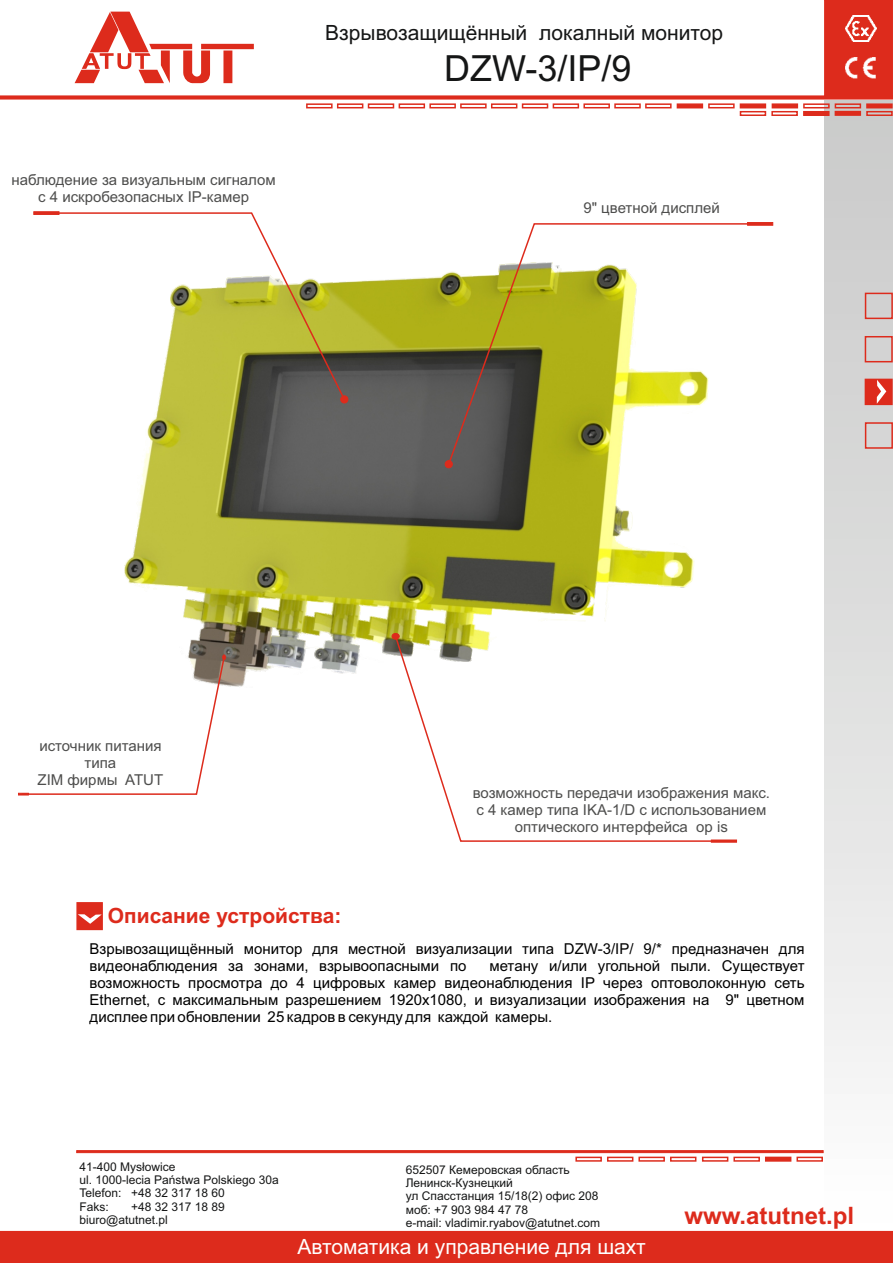
<style>
.page{position:relative;width:893px;height:1263px;background:#fff}
.page>*{position:absolute;margin:0;border:0;box-sizing:border-box;transform-origin:0 0}
.t1{font:36px "Arial";color:#151616}
.t2{font:700 24px "Arial";color:#dd2b1c}
.t3{font:21px "Arial";color:#151616}
.t4{font:21px "Arial";color:#fff}
.t5{font:700 21px "Arial";color:#dd2b1c}
.t6{font:15px/16.8px "Arial";color:#000}
.t7{font:15px/16.8px "Arial";color:#4e4e4d;text-align:center}
.t8{font:12px/13.4px "Arial";color:#151616}
</style>
<div class="page">
<div style="left:825px;top:100px;width:68px;height:1130px;background:linear-gradient(to bottom,#c7c7c7,#fbfbfb)"></div>
<div style="left:0;top:1230px;width:893px;height:33px;background:#dd2b1c"></div>
<div style="left:865px;top:422px;width:28px;height:27px;border:2px solid #dd2b1c"></div>
<div style="left:865px;top:336px;width:28px;height:26px;border:2px solid #dd2b1c"></div>
<div style="left:865px;top:293px;width:28px;height:26px;border:2px solid #dd2b1c"></div>
<svg style="left:864px;top:378px;width:29px;height:28px"></svg>
<svg style="left:76px;top:1150px;width:747px;height:12px"></svg>
<div style="left:733px;top:1157px;width:27px;height:5px;border:2px solid #dd2b1c"></div>
<div style="left:702px;top:1156px;width:26px;height:6px;border:2px solid #dd2b1c"></div>
<svg style="left:76px;top:902px;width:27px;height:29px"></svg>
<svg style="left:0;top:0;width:893px;height:117px"></svg>
<div style="left:614px;top:103px;width:27px;height:5px;border:2px solid #dd2b1c"></div>
<div style="left:866px;top:111px;width:27px;height:5px;border:2px solid #dd2b1c"></div>
<div style="left:583px;top:103px;width:27px;height:5px;border:2px solid #dd2b1c"></div>
<div style="left:553px;top:103px;width:26px;height:5px;border:2px solid #dd2b1c"></div>
<div style="left:522px;top:103px;width:26px;height:5px;border:2px solid #dd2b1c"></div>
<div style="left:491px;top:103px;width:26px;height:5px;border:2px solid #dd2b1c"></div>
<div style="left:740px;top:111px;width:26px;height:5px;border:2px solid #dd2b1c"></div>
<div style="left:429px;top:103px;width:27px;height:5px;border:2px solid #dd2b1c"></div>
<div style="left:399px;top:103px;width:26px;height:5px;border:2px solid #dd2b1c"></div>
<div style="left:368px;top:103px;width:26px;height:5px;border:2px solid #dd2b1c"></div>
<div style="left:337px;top:103px;width:26px;height:5px;border:2px solid #dd2b1c"></div>
<div style="left:306px;top:103px;width:27px;height:5px;border:2px solid #dd2b1c"></div>
<div style="left:460px;top:103px;width:27px;height:5px;border:2px solid #dd2b1c"></div>
<img style="left:124px;top:273px;width:571px;height:414px">
<svg style="left:60px;top:212px;width:286px;height:189px"></svg>
<div style="left:445px;top:460px;width:8px;height:8px;background:#dd2b1c;border:1px solid #dd2b1c;border-radius:50%"></div>
<svg style="left:33px;top:211px;width:27px;height:4px"></svg>
<svg style="left:447px;top:223px;width:300px;height:243px"></svg>
<div style="left:340px;top:395px;width:8px;height:8px;background:#dd2b1c;border:1px solid #dd2b1c;border-radius:50%"></div>
<svg style="left:747px;top:222px;width:27px;height:4px"></svg>
<svg style="left:394px;top:634px;width:316px;height:208px"></svg>
<div style="left:392px;top:633px;width:8px;height:7px;background:#dd2b1c;border:1px solid #dd2b1c;border-radius:50%"></div>
<svg style="left:710px;top:839px;width:27px;height:4px"></svg>
<svg style="left:18px;top:654px;width:208px;height:142px"></svg>
<h3 class="t3" style="left:325px;top:24px;width:399px">Взрывозащищённый локалный монитор</h3>
<p class="t7" style="left:12px;top:173px;width:266px">наблюдение за визуальным сигналом с 4 искробезопасных IP-камер</p>
<h1 class="t1" style="left:444px;top:54px;width:189px">DZW-3/IP/9</h1>
<p class="t7" style="left:583px;top:200px;width:138px">9" цветной дисплей</p>
<p class="t7" style="left:38px;top:739px;width:127px">источник питания типа<br>ZIM фирмы ATUT</p>
<p class="t7" style="left:473px;top:786px;width:299px">возможность передачи изображения макс. с 4 камер типа IKA-1/D с использованием оптического интерфейса op is</p>
<h3 class="t5" style="left:108px;top:908px;width:235px">Описание устройства:</h3>
<p class="t6" style="left:90px;top:942px;width:716px">Взрывозащищённый монитор для местной визуализации типа DZW-3/IP/ 9/* предназначен для видеонаблюдения за зонами, взрывоопасными по</p>
<p class="t6" style="left:90px;top:959px;width:716px;text-align:justify;text-indent:400px">метану и/или угольной пыли. Существует возможность просмотра до 4 цифровых камер видеонаблюдения IP через оптоволоконную сеть Ethernet, с максимальным разрешением 1920x1080, и визуализации изображения на 9" цветном дисплее при обновлении 25 кадров в секунду для каждой камеры.</p>
<p class="t8" style="left:79px;top:1161px;width:201px">41-400 Mysłowice<br>ul. 1000-lecia Państwa Polskiego 30a<br>Telefon: +48 32 317 18 60<br>Faks:</p>
<p class="t8" style="left:406px;top:1164px;width:196px">652507 Кемеровская область<br>Ленинск-Кузнецкий<br>ул Спасстанция 15/18(2) офис 208 моб: +7 903 984 47 78<br>e-mail: vladimir.ryabov@atutnet.com</p>
<p class="t8" style="left:79px;top:1201px;width:147px;text-indent:52px">+48 32 317 18 89 biuro@atutnet.pl</p>
<h2 class="t2" style="left:684px;top:1206px;width:171px">www.atutnet.pl</h2>
<h3 class="t4" style="left:297px;top:1238px;width:350px">Автоматика и управление для шахт</h3>
</div>
